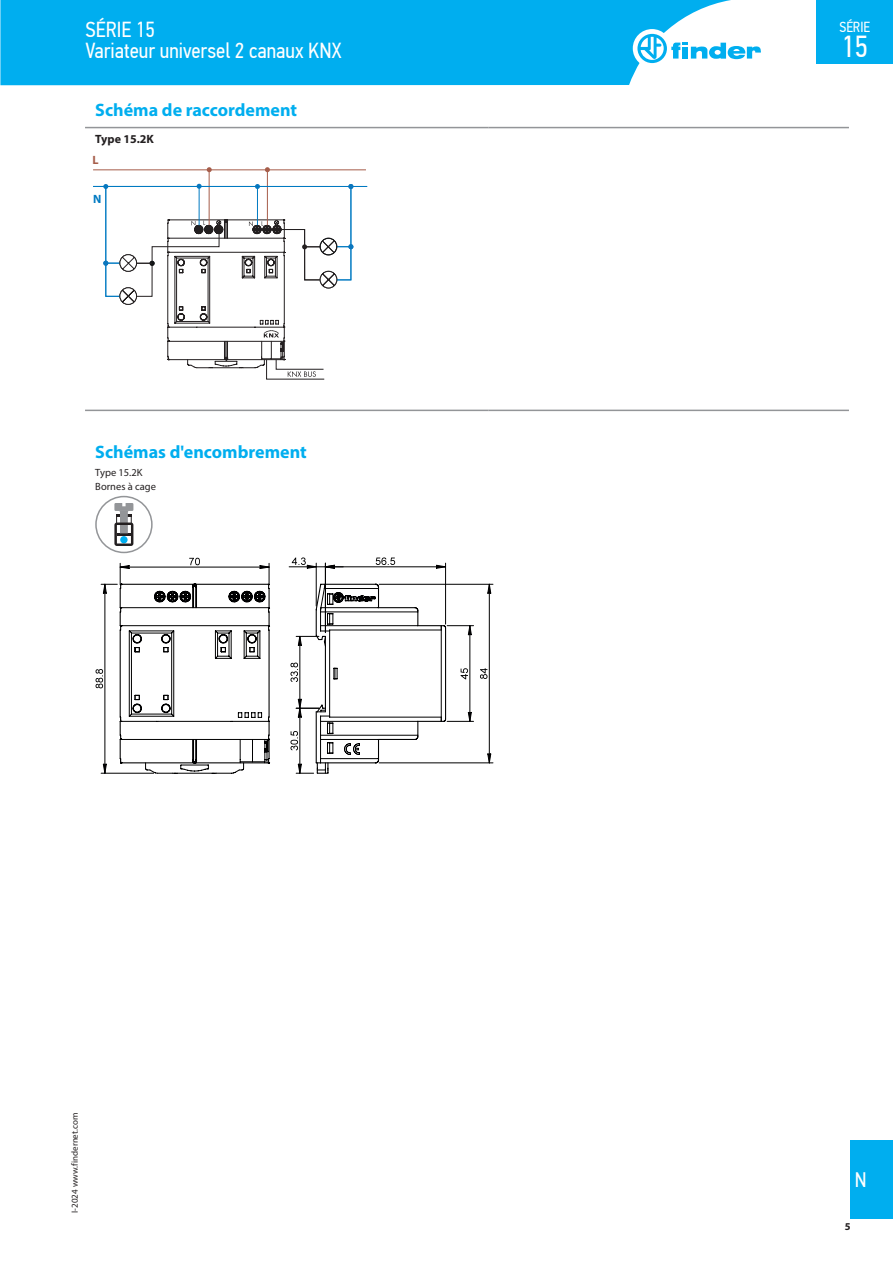
<style>
.page{position:relative;width:893px;height:1263px;background:#fff}
.page>*{position:absolute;margin:0;border:0;box-sizing:border-box;transform-origin:0 0}
.t1{font:30.3px "PF Din Text Cond Pro";color:#fff}
.t2{font:21.75px/21px "PF Din Text Cond Pro";color:#fff}
.t3{font:21px "PF Din Text Cond Pro";color:#fff}
.Titolo_T2{font:700 18px "Myriad Pro";color:#00aeef}
.t4{font:14.55px "PF Din Text Cond Pro";color:#fff}
.Corpo{font:700 12px "Myriad Pro";color:#231f20}
.t5{font:700 12px "Myriad Pro";color:#a65d4a}
.t6{font:700 12px "Myriad Pro";color:#007ac2}
.TXT_Immagini{font:10.5px "Myriad Pro";color:#231f20}
.t7{font:700 10.5px "Myriad Pro";color:#231f20}
.t8{font:9px "Myriad Pro";color:#231f20}
</style>
<div class="page">
<div style="left:0;top:0;width:731px;height:85px;background:#00aeef"></div>
<div style="left:633px;top:29px;width:38px;height:39px;background:#fff;border-radius:50%"></div>
<svg style="left:637px;top:34px;width:124px;height:29px"></svg>
<div style="left:816px;top:0;width:77px;height:64px;background:#00aeef"></div>
<div style="left:850px;top:1140px;width:43px;height:78px;background:#00aeef"></div>
<hr style="left:85px;top:127px;width:403px;height:1px;background:#939598">
<hr style="left:488px;top:127px;width:361px;height:1px;background:#939598">
<hr style="left:85px;top:410px;width:403px;height:1px;background:#939598">
<hr style="left:488px;top:410px;width:361px;height:1px;background:#939598">
<hr style="left:209px;top:170px;width:1px;height:55px;background:#a65d4a">
<hr style="left:267px;top:170px;width:1px;height:55px;background:#a65d4a">
<svg style="left:207px;top:167px;width:5px;height:5px"></svg>
<svg style="left:265px;top:167px;width:5px;height:5px"></svg>
<hr style="left:93px;top:169px;width:273px;height:1px;background:#a65d4a">
<hr style="left:93px;top:186px;width:274px;height:1px;background:#007ac2">
<svg style="left:103px;top:184px;width:250px;height:196px"></svg>
<div style="left:95px;top:496px;width:58px;height:57px;border:2px solid #939598;border-radius:50%"></div>
<svg style="left:114px;top:503px;width:19px;height:43px"></svg>
<svg style="left:290px;top:583px;width:184px;height:191px"></svg>
<hr style="left:470px;top:626px;width:1px;height:95px;background:#000001">
<hr style="left:379px;top:584px;width:114px;height:1px;background:#000001">
<hr style="left:379px;top:763px;width:114px;height:1px;background:#000001">
<svg style="left:480px;top:668px;width:7px;height:11px"></svg>
<svg style="left:488px;top:584px;width:3px;height:9px"></svg>
<svg style="left:488px;top:754px;width:3px;height:9px"></svg>
<hr style="left:489px;top:584px;width:1px;height:179px;background:#000001">
<svg style="left:96px;top:558px;width:174px;height:216px"></svg>
<hr style="left:105px;top:584px;width:1px;height:189px;background:#000001">
<hr style="left:316px;top:563px;width:1px;height:43px;background:#000001">
<svg style="left:292px;top:557px;width:24px;height:11px"></svg>
<hr style="left:289px;top:566px;width:54px;height:1px;background:#000001">
<hr style="left:325px;top:563px;width:1px;height:70px;background:#000001">
<hr style="left:445px;top:563px;width:1px;height:61px;background:#000001">
<svg style="left:376px;top:557px;width:19px;height:8px"></svg>
<svg style="left:326px;top:565px;width:9px;height:3px"></svg>
<svg style="left:436px;top:565px;width:10px;height:3px"></svg>
<hr style="left:325px;top:566px;width:121px;height:1px;background:#000001">
<p class="t2" style="left:85px;top:19px;width:257px">SÉRIE 15<br>Variateur universel 2 canaux KNX</p>
<p class="Titolo_T2" style="left:95px;top:98px;width:203px">Schéma de raccordement</p>
<p class="Corpo" style="left:95px;top:131px;width:60px">Type 15.2K</p>
<p class="t5" style="left:93px;top:152px;width:8px">L</p>
<p class="t6" style="left:93px;top:191px;width:10px">N</p>
<p class="Titolo_T2" style="left:95px;top:440px;width:213px">Schémas d'encombrement</p>
<p class="TXT_Immagini" style="left:95px;top:466px;width:49px">Type 15.2K</p>
<p class="TXT_Immagini" style="left:95px;top:480px;width:62px">Bornes à cage</p>
<p class="t8" style="left:69px;top:1213px;width:101px;rotate:-90deg">I-2024 www.findernet.com</p>
<p class="t4" style="left:839px;top:19px;width:32px">SÉRIE</p>
<h1 class="t1" style="left:841px;top:28px;width:28px">15</h1>
<p class="t3" style="left:855px;top:1167px;width:13px">N</p>
<p class="t7" style="left:845px;top:1219px;width:7px">5</p>
</div>
